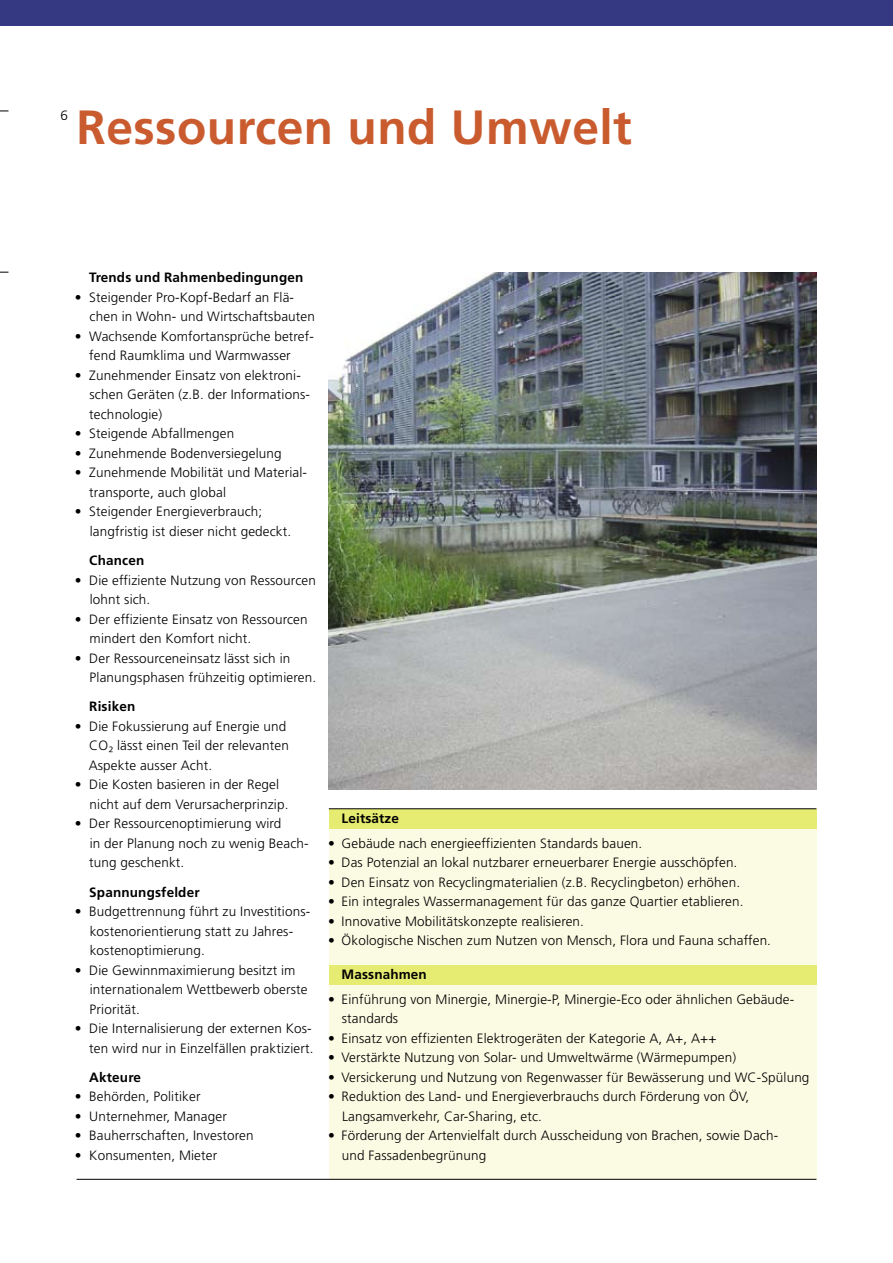
<style>
.page{position:relative;width:893px;height:1263px;background:#fff}
.page>*{position:absolute;margin:0;border:0;box-sizing:border-box;transform-origin:0 0}
.t1{font:700 48px "Frutiger";letter-spacing:.01em;color:#c95b2e}
.t2{font:300 13.5px/19.5px "Frutiger";letter-spacing:.01em;color:#000}
.t3{font:700 13.5px "Frutiger";letter-spacing:.01em;color:#000}
</style>
<div class="page">
<div style="left:0;top:0;width:893px;height:26px;background:#353981"></div>
<div style="left:329px;top:809px;width:487px;height:370px;background:#fbfbe4"></div>
<img style="left:329px;top:272px;width:487px;height:517px">
<div style="left:329px;top:965px;width:487px;height:19px;background:#e6eb71"></div>
<div style="left:329px;top:809px;width:487px;height:19px;background:#e6eb71"></div>
<hr style="left:329px;top:808px;width:487px;height:1px;background:#000">
<hr style="left:77px;top:1179px;width:739px;height:1px;background:#000">
<h1 class="t1" style="left:77px;top:99px;width:557px">Ressourcen und Umwelt</h1>
<p class="t3" style="left:89px;top:270px;width:216px">Trends und Rahmenbedingungen</p>
<p class="t2" style="left:90px;top:287px;width:227px;text-indent:-15px">• Steigender Pro-Kopf-Bedarf an Flä&shy;chen in Wohn- und Wirtschaftsbauten</p>
<p class="t2" style="left:89px;top:326px;width:226px;text-indent:-14px">• Wachsende Komfortansprüche betref&shy;fend Raumklima und Warmwasser</p>
<p class="t2" style="left:89px;top:365px;width:222px;text-indent:-14px">• Zunehmender Einsatz von elektroni&shy;schen Geräten (z.B. der Informations&shy;technologie)</p>
<p class="t2" style="left:75px;top:424px;width:161px">• Steigende Abfallmengen</p>
<p class="t2" style="left:75px;top:443px;width:208px">• Zunehmende Bodenversiegelung</p>
<p class="t2" style="left:89px;top:463px;width:219px;text-indent:-14px">• Zunehmende Mobilität und Material&shy;transporte, auch global</p>
<p class="t2" style="left:90px;top:502px;width:203px;text-indent:-15px">• Steigender Energieverbrauch; langfristig ist dieser nicht gedeckt.</p>
<p class="t3" style="left:89px;top:552px;width:56px">Chancen</p>
<p class="t2" style="left:90px;top:570px;width:228px;text-indent:-15px">• Die effiziente Nutzung von Ressourcen lohnt sich.</p>
<p class="t2" style="left:90px;top:609px;width:220px;text-indent:-15px">• Der effiziente Einsatz von Ressourcen mindert den Komfort nicht.</p>
<p class="t2" style="left:90px;top:648px;width:228px;text-indent:-15px">• Der Ressourceneinsatz lässt sich in<br>Planungsphasen frühzeitig optimieren.</p>
<p class="t3" style="left:89px;top:699px;width:47px">Risiken</p>
<p class="t2" style="left:89px;top:716px;width:202px;text-indent:-14px">• Die Fokussierung auf Energie und<br>CO² lässt einen Teil der relevanten<br>Aspekte ausser Acht.</p>
<p class="t2" style="left:90px;top:775px;width:200px;text-indent:-15px">• Die Kosten basieren in der Regel nicht auf dem Verursacherprinzip.</p>
<p class="t2" style="left:89px;top:814px;width:221px;text-indent:-14px">• Der Ressourcenoptimierung wird<br>in der Planung noch zu wenig Beach&shy;tung geschenkt.</p>
<p class="t3" style="left:89px;top:884px;width:112px">Spannungsfelder</p>
<p class="t2" style="left:90px;top:902px;width:222px;text-indent:-15px">• Budgettrennung führt zu Investitions&shy;kostenorientierung statt zu Jahres&shy;kostenoptimierung.</p>
<p class="t2" style="left:90px;top:960px;width:220px;text-indent:-15px">• Die Gewinnmaximierung besitzt im internationalem Wettbewerb oberste<br>Priorität.</p>
<p class="t2" style="left:89px;top:1019px;width:226px;text-indent:-14px">• Die Internalisierung der externen Kos&shy;ten wird nur in Einzelfällen praktiziert.</p>
<p class="t3" style="left:89px;top:1069px;width:53px">Akteure</p>
<p class="t2" style="left:75px;top:1087px;width:127px">• Behörden, Politiker</p>
<p class="t2" style="left:75px;top:1106px;width:154px">• Unternehmer, Manager</p>
<p class="t2" style="left:75px;top:1126px;width:180px">• Bauherrschaften, Investoren</p>
<p class="t2" style="left:75px;top:1145px;width:144px">• Konsumenten, Mieter</p>
<p class="t3" style="left:342px;top:810px;width:59px">Leitsätze</p>
<p class="t2" style="left:328px;top:833px;width:316px">• Gebäude nach energieeffizienten Standards bauen.</p>
<p class="t2" style="left:328px;top:853px;width:411px">• Das Potenzial an lokal nutzbarer erneuerbarer Energie ausschöpfen.</p>
<p class="t2" style="left:328px;top:872px;width:414px">• Den Einsatz von Recyclingmaterialien (z.B. Recyclingbeton) erhöhen.</p>
<p class="t2" style="left:328px;top:892px;width:417px">• Ein integrales Wassermanagement für das ganze Quartier etablieren.</p>
<p class="t2" style="left:328px;top:911px;width:257px">• Innovative Mobilitätskonzepte realisieren.</p>
<p class="t2" style="left:328px;top:931px;width:444px">• Ökologische Nischen zum Nutzen von Mensch, Flora und Fauna schaffen.</p>
<p class="t3" style="left:342px;top:966px;width:87px">Massnahmen</p>
<p class="t2" style="left:342px;top:989px;width:454px;text-indent:-14px">• Einführung von Minergie, Minergie-P, Minergie-Eco oder ähnlichen Gebäude&shy;standards</p>
<p class="t2" style="left:328px;top:1028px;width:390px">• Einsatz von effizienten Elektrogeräten der Kategorie A, A+, A++</p>
<p class="t2" style="left:328px;top:1048px;width:410px">• Verstärkte Nutzung von Solar- und Umweltwärme (Wärmepumpen)</p>
<p class="t2" style="left:328px;top:1067px;width:483px">• Versickerung und Nutzung von Regenwasser für Bewässerung und WC-Spülung</p>
<p class="t2" style="left:342px;top:1087px;width:409px;text-indent:-14px">• Reduktion des Land- und Energieverbrauchs durch Förderung von ÖV,<br>Langsamverkehr, Car-Sharing, etc.</p>
<p class="t2" style="left:342px;top:1126px;width:438px;text-indent:-14px">• Förderung der Artenvielfalt durch Ausscheidung von Brachen, sowie Dach&shy;und Fassadenbegrünung</p>
</div>
